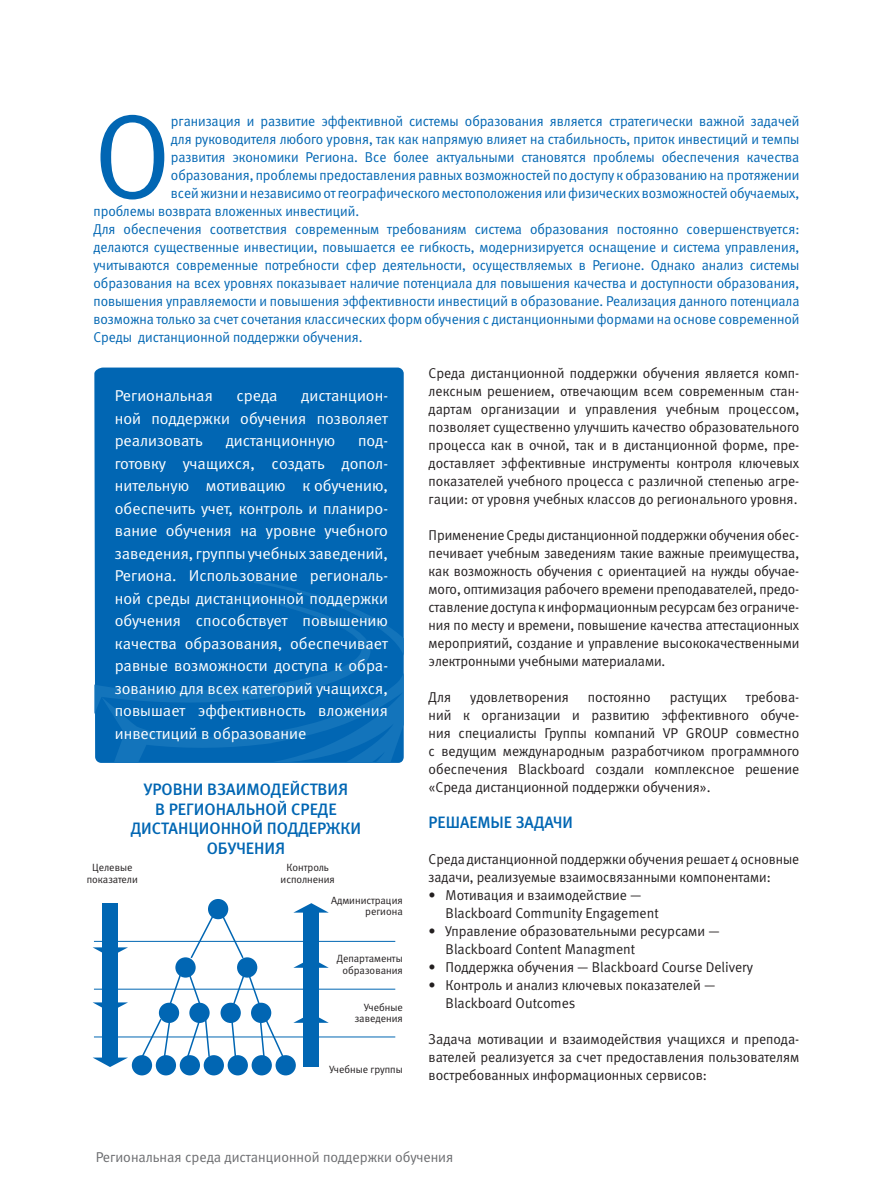
<style>
.page{position:relative;width:893px;height:1191px;background:#fff}
.page>*{position:absolute;margin:0;border:0;box-sizing:border-box;transform-origin:0 0}
.t1{font:119.25px "Meta Normal C";color:#0166b3}
.t2{font:16.5px/19.8px "Meta Medium LFC";color:#0166b3;text-align:center}
.t3{font:15.75px/22.5px "Meta Normal C";color:#fff;text-align:justify}
.t4{font:14.25px/18px "Meta Normal C";color:#231f20;text-align:justify}
.t5{font:14.25px "Meta Normal C";letter-spacing:-.005em;color:#0166b3}
.t6{font:14.25px/18px "Meta Normal C";color:#231f20;scale:.96 1}
.t7{font:14.25px "Meta Normal C";color:#6c6d70}
.t8{font:10.5px/11.2px "Meta Normal C";color:#231f20;text-align:center}
</style>
<div class="page">
<div style="left:94px;top:367px;width:310px;height:396px;background:#0166b3"></div>
<svg style="left:94px;top:580px;width:310px;height:182px;background:#0669b5"></svg>
<svg style="left:93px;top:947px;width:35px;height:9px"></svg>
<div style="left:103px;top:903px;width:15px;height:44px;background:#0166b3"></div>
<hr style="left:94px;top:941px;width:301px;height:1px;background:#0166b3">
<hr style="left:94px;top:989px;width:301px;height:1px;background:#0166b3">
<hr style="left:94px;top:1036px;width:301px;height:1px;background:#0166b3">
<svg style="left:93px;top:1002px;width:35px;height:10px"></svg>
<div style="left:103px;top:949px;width:15px;height:53px;background:#0166b3"></div>
<svg style="left:93px;top:1057px;width:35px;height:10px"></svg>
<div style="left:103px;top:1004px;width:15px;height:53px;background:#0166b3"></div>
<div style="left:304px;top:1022px;width:15px;height:45px;background:#0166b3"></div>
<div style="left:208px;top:899px;width:20px;height:20px;background:#0166b3;border-radius:50%"></div>
<div style="left:132px;top:1055px;width:20px;height:20px;background:#0166b3;border-radius:50%"></div>
<div style="left:228px;top:1055px;width:20px;height:20px;background:#0166b3;border-radius:50%"></div>
<div style="left:180px;top:1055px;width:20px;height:20px;background:#0166b3;border-radius:50%"></div>
<div style="left:276px;top:1055px;width:20px;height:20px;background:#0166b3;border-radius:50%"></div>
<div style="left:156px;top:1055px;width:20px;height:20px;background:#0166b3;border-radius:50%"></div>
<div style="left:252px;top:1055px;width:20px;height:20px;background:#0166b3;border-radius:50%"></div>
<div style="left:204px;top:1055px;width:20px;height:20px;background:#0166b3;border-radius:50%"></div>
<svg style="left:138px;top:903px;width:191px;height:161px"></svg>
<h1 class="t1" style="left:94px;top:90px;width:79px">О</h1>
<p class="t5" style="left:171px;top:113px;width:630px">рганизация и развитие эффективной системы образования является стратегически важной задачей</p>
<p class="t5" style="left:171px;top:131px;width:630px">для руководителя любого уровня, так как напрямую влияет на стабильность, приток инвестиций и темпы</p>
<p class="t5" style="left:171px;top:149px;width:630px">развития экономики Региона. Все более актуальными становятся проблемы обеспечения качества</p>
<p class="t5" style="left:171px;top:167px;width:630px">образования, проблемы предоставления равных возможностей по доступу к образованию на протяжении</p>
<p class="t5" style="left:171px;top:185px;width:630px">всей жизни и независимо от географического местоположения или физических возможностей обучаемых,</p>
<p class="t5" style="left:94px;top:203px;width:267px">проблемы возврата вложенных инвестиций.</p>
<p class="t5" style="left:94px;top:221px;width:707px">Для обеспечения соответствия современным требованиям система образования постоянно совершенствуется:</p>
<p class="t5" style="left:94px;top:239px;width:707px">делаются существенные инвестиции, повышается ее гибкость, модернизируется оснащение и система управления,</p>
<p class="t5" style="left:94px;top:257px;width:707px">учитываются современные потребности сфер деятельности, осуществляемых в Регионе. Однако анализ системы</p>
<p class="t5" style="left:94px;top:275px;width:707px">образования на всех уровнях показывает наличие потенциала для повышения качества и доступности образования,</p>
<p class="t5" style="left:94px;top:293px;width:707px">повышения управляемости и повышения эффективности инвестиций в образование. Реализация данного потенциала</p>
<p class="t5" style="left:94px;top:311px;width:707px">возможна только за счет сочетания классических форм обучения с дистанционными формами на основе современной</p>
<p class="t5" style="left:94px;top:329px;width:270px">Среды дистанционной поддержки обучения.</p>
<p class="t4" style="left:429px;top:364px;width:372px">Среда дистанционной поддержки обучения является комп&shy;лексным решением, отвечающим всем современным стан&shy;дартам организации и управления учебным процессом, позволяет существенно улучшить качество образовательного процесса как в очной, так и в дистанционной форме, пре&shy;доставляет эффективные инструменты контроля ключевых показателей учебного процесса с различной степенью агре&shy;гации: от уровня учебных классов до регионального уровня.</p>
<p class="t4" style="left:429px;top:526px;width:372px">Применение Среды дистанционной поддержки обучения обес&shy;печивает учебным заведениям такие важные преимущества, как возможность обучения с ориентацией на нужды обучае&shy;мого, оптимизация рабочего времени преподавателей, предо&shy;ставление доступа к информационным ресурсам без ограниче&shy;ния по месту и времени, повышение качества аттестационных мероприятий, создание и управление высококачественными электронными учебными материалами.</p>
<p class="t4" style="left:429px;top:688px;width:24px">Для</p>
<p class="t4" style="left:470px;top:688px;width:100px">удовлетворения</p>
<p class="t4" style="left:588px;top:688px;width:64px">постоянно</p>
<p class="t4" style="left:670px;top:688px;width:58px">растущих</p>
<p class="t3" style="left:115px;top:384px;width:100px">Региональная</p>
<p class="t3" style="left:236px;top:384px;width:43px">среда</p>
<p class="t3" style="left:115px;top:384px;width:275px;text-indent:186px">дистанцион&shy;ной поддержки обучения позволяет реализовать</p>
<p class="t3" style="left:226px;top:429px;width:111px">дистанционную</p>
<p class="t3" style="left:115px;top:429px;width:275px;text-indent:243px">под&shy;готовку учащихся, создать допол&shy;нительную мотивацию к обучению, обеспечить учет, контроль и планиро&shy;вание обучения на уровне учебного заведения, группы учебных заведений, Региона. Использование региональ&shy;ной среды дистанционной поддержки обучения способствует повышению качества образования, обеспечивает равные возможности доступа к обра&shy;зованию для всех категорий учащихся, повышает эффективность вложения инвестиций в образование</p>
<p class="t4" style="left:429px;top:688px;width:372px;text-indent:317px">требова&shy;ний к организации и развитию эффективного обуче&shy;ния специалисты Группы компаний VP GROUP совместно с ведущим международным разработчиком программного обеспечения Blackboard создали комплексное решение «Среда дистанционной поддержки обучения».</p>
<p class="t2" style="left:429px;top:812px;width:146px">РЕШАЕМЫЕ ЗАДАЧИ</p>
<p class="t6" style="left:429px;top:850px;width:388px">Среда дистанционной поддержки обучения решает 4 основные задачи, реализуемые взаимосвязанными компонентами:</p>
<p class="t4" style="left:446px;top:886px;width:215px;text-indent:-17px">• Мотивация и взаимодействие —<br>Blackboard Community Engagement</p>
<p class="t4" style="left:446px;top:922px;width:276px;text-indent:-17px">• Управление образовательными ресурсами —<br>Blackboard Content Managment</p>
<p class="t4" style="left:429px;top:958px;width:326px">• Поддержка обучения — Blackboard Course Delivery</p>
<p class="t4" style="left:446px;top:976px;width:271px;text-indent:-17px">• Контроль и анализ ключевых показателей —<br>Blackboard Outcomes</p>
<p class="t4" style="left:429px;top:1030px;width:372px">Задача мотивации и взаимодействия учащихся и препода&shy;вателей реализуется за счет предоставления пользователям востребованных информационных сервисов:</p>
<p class="t2" style="left:131px;top:779px;width:232px">УРОВНИ ВЗАИМОДЕЙСТВИЯ<br>В РЕГИОНАЛЬНОЙ СРЕДЕ<br>ДИСТАНЦИОННОЙ ПОДДЕРЖКИ<br>ОБУЧЕНИЯ</p>
<p class="t8" style="left:87px;top:862px;width:53px">Целевые показатели</p>
<p class="t8" style="left:281px;top:862px;width:56px">Контроль исполнения</p>
<p class="t8" style="left:331px;top:894px;width:73px;text-align:right">Администрация региона</p>
<p class="t8" style="left:337px;top:953px;width:68px">Департаменты образования</p>
<p class="t8" style="left:355px;top:1001px;width:49px;text-align:right">Учебные заведения</p>
<p class="t8" style="left:329px;top:1063px;width:75px">Учебные группы</p>
<p class="t7" style="left:96px;top:1149px;width:359px">Региональная среда дистанционной поддержки обучения</p>
</div>
